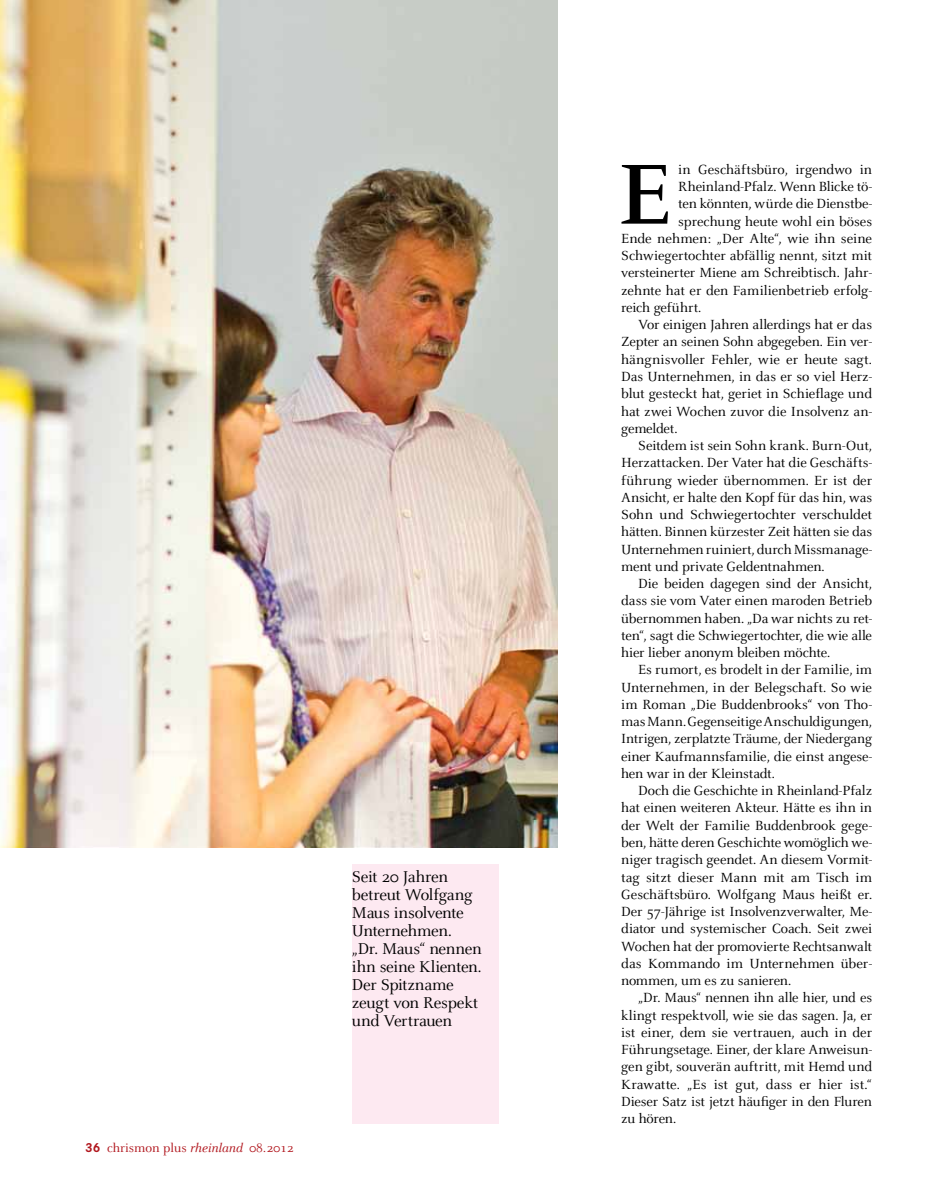
<style>
.page{position:relative;width:936px;height:1204px;background:#fff}
.page>*{position:absolute;margin:0;border:0;box-sizing:border-box;transform-origin:0 0}
.t1{font:700 93.9px "Celeste";color:#000}
.t2{font:17.25px/18px "Celeste";letter-spacing:-.025em;color:#000}
.t3{font:14.7px "Celeste";letter-spacing:-.01em;color:#000}
.t4{font:13.5px "Celeste";color:#b1171e}
.s1{font-family:"Corporate S";font-weight:700}
.s2{font-style:italic}
</style>
<div class="page">
<div style="left:352px;top:864px;width:146px;height:259px;background:#fde9f1"></div>
<img style="left:0;top:0;width:557px;height:847px">
<p class="t4" style="left:85px;top:1140px;width:210px"><span class="s1">36</span> chrismon plus <span class="s2">rheinland</span> 08.2012</p>
<p class="t2" style="left:352px;top:868px;width:131px">Seit 20 Jahren betreut Wolfgang<br>Maus insolvente<br>Unternehmen. „Dr. Maus“ nennen ihn seine Klienten.<br>Der Spitzname zeugt von Respekt und Vertrauen</p>
<p class="t3" style="left:678px;top:161px;width:195px">in Geschäftsbüro, irgendwo in</p>
<p class="t3" style="left:678px;top:179px;width:195px">Rheinland-Pfalz. Wenn Blicke tö-</p>
<p class="t3" style="left:678px;top:196px;width:195px">ten könnten, würde die Dienstbe-</p>
<p class="t3" style="left:678px;top:213px;width:195px">sprechung heute wohl ein böses</p>
<p class="t3" style="left:621px;top:230px;width:252px">Ende nehmen: „Der Alte“, wie ihn seine</p>
<p class="t3" style="left:621px;top:248px;width:252px">Schwiegertochter abfällig nennt, sitzt mit</p>
<p class="t3" style="left:621px;top:265px;width:252px">versteinerter Miene am Schreibtisch. Jahr-</p>
<p class="t3" style="left:621px;top:282px;width:252px">zehnte hat er den Familienbetrieb erfolg-</p>
<p class="t3" style="left:621px;top:299px;width:82px">reich geführt.</p>
<p class="t3" style="left:638px;top:317px;width:235px">Vor einigen Jahren allerdings hat er das</p>
<p class="t3" style="left:621px;top:334px;width:252px">Zepter an seinen Sohn abgegeben. Ein ver-</p>
<p class="t3" style="left:621px;top:351px;width:252px">hängnisvoller Fehler, wie er heute sagt.</p>
<p class="t3" style="left:621px;top:368px;width:252px">Das Unternehmen, in das er so viel Herz-</p>
<p class="t3" style="left:621px;top:386px;width:252px">blut gesteckt hat, geriet in Schieflage und</p>
<p class="t3" style="left:621px;top:403px;width:252px">hat zwei Wochen zuvor die Insolvenz an-</p>
<p class="t3" style="left:621px;top:420px;width:58px">gemeldet.</p>
<p class="t3" style="left:638px;top:437px;width:235px">Seitdem ist sein Sohn krank. Burn-Out,</p>
<p class="t3" style="left:621px;top:455px;width:252px">Herzattacken. Der Vater hat die Geschäfts-</p>
<p class="t3" style="left:621px;top:472px;width:252px">führung wieder übernommen. Er ist der</p>
<p class="t3" style="left:621px;top:489px;width:252px">Ansicht, er halte den Kopf für das hin, was</p>
<p class="t3" style="left:621px;top:506px;width:252px">Sohn und Schwiegertochter verschuldet</p>
<p class="t3" style="left:621px;top:524px;width:252px">hätten. Binnen kürzester Zeit hätten sie das</p>
<p class="t3" style="left:621px;top:541px;width:252px">Unternehmen ruiniert, durch Missmanage-</p>
<p class="t3" style="left:621px;top:558px;width:205px">ment und private Geldentnahmen.</p>
<p class="t3" style="left:638px;top:575px;width:235px">Die beiden dagegen sind der Ansicht,</p>
<p class="t3" style="left:621px;top:593px;width:252px">dass sie vom Vater einen maroden Betrieb</p>
<p class="t3" style="left:621px;top:610px;width:252px">übernommen haben. „Da war nichts zu ret-</p>
<p class="t3" style="left:621px;top:627px;width:252px">ten“, sagt die Schwiegertochter, die wie alle</p>
<p class="t3" style="left:621px;top:644px;width:211px">hier lieber anonym bleiben möchte.</p>
<p class="t3" style="left:638px;top:662px;width:235px">Es rumort, es brodelt in der Familie, im</p>
<p class="t3" style="left:621px;top:679px;width:252px">Unternehmen, in der Belegschaft. So wie</p>
<p class="t3" style="left:621px;top:696px;width:252px">im Roman „Die Buddenbrooks“ von Tho-</p>
<p class="t3" style="left:621px;top:713px;width:252px">mas Mann. Gegenseitige Anschuldigungen,</p>
<p class="t3" style="left:621px;top:731px;width:252px">Intrigen, zerplatzte Träume, der Niedergang</p>
<p class="t3" style="left:621px;top:748px;width:252px">einer Kaufmannsfamilie, die einst angese-</p>
<p class="t3" style="left:621px;top:765px;width:155px">hen war in der Kleinstadt.</p>
<p class="t3" style="left:638px;top:782px;width:235px">Doch die Geschichte in Rheinland-Pfalz</p>
<p class="t3" style="left:621px;top:800px;width:252px">hat einen weiteren Akteur. Hätte es ihn in</p>
<p class="t3" style="left:621px;top:817px;width:252px">der Welt der Familie Buddenbrook gege-</p>
<p class="t3" style="left:621px;top:834px;width:252px">ben, hätte deren Geschichte womöglich we-</p>
<p class="t3" style="left:621px;top:851px;width:252px">niger tragisch geendet. An diesem Vormit-</p>
<p class="t3" style="left:621px;top:869px;width:252px">tag sitzt dieser Mann mit am Tisch im</p>
<p class="t3" style="left:621px;top:886px;width:252px">Geschäftsbüro. Wolfgang Maus heißt er.</p>
<p class="t3" style="left:621px;top:903px;width:252px">Der 57-Jährige ist Insolvenzverwalter, Me-</p>
<p class="t3" style="left:621px;top:920px;width:252px">diator und systemischer Coach. Seit zwei</p>
<p class="t3" style="left:621px;top:938px;width:252px">Wochen hat der promovierte Rechtsanwalt</p>
<p class="t3" style="left:621px;top:955px;width:252px">das Kommando im Unternehmen über-</p>
<p class="t3" style="left:621px;top:972px;width:172px">nommen, um es zu sanieren.</p>
<p class="t3" style="left:638px;top:989px;width:235px">„Dr. Maus“ nennen ihn alle hier, und es</p>
<p class="t3" style="left:621px;top:1007px;width:252px">klingt respektvoll, wie sie das sagen. Ja, er</p>
<p class="t3" style="left:621px;top:1024px;width:252px">ist einer, dem sie vertrauen, auch in der</p>
<p class="t3" style="left:621px;top:1041px;width:252px">Führungsetage. Einer, der klare Anweisun-</p>
<p class="t3" style="left:621px;top:1058px;width:252px">gen gibt, souverän auftritt, mit Hemd und</p>
<p class="t3" style="left:621px;top:1076px;width:252px">Krawatte. „Es ist gut, dass er hier ist.“</p>
<p class="t3" style="left:621px;top:1093px;width:252px">Dieser Satz ist jetzt häufiger in den Fluren</p>
<p class="t3" style="left:621px;top:1110px;width:57px">zu hören.</p>
<h1 class="t1" style="left:617px;top:142px;width:57px">E</h1>
</div>
